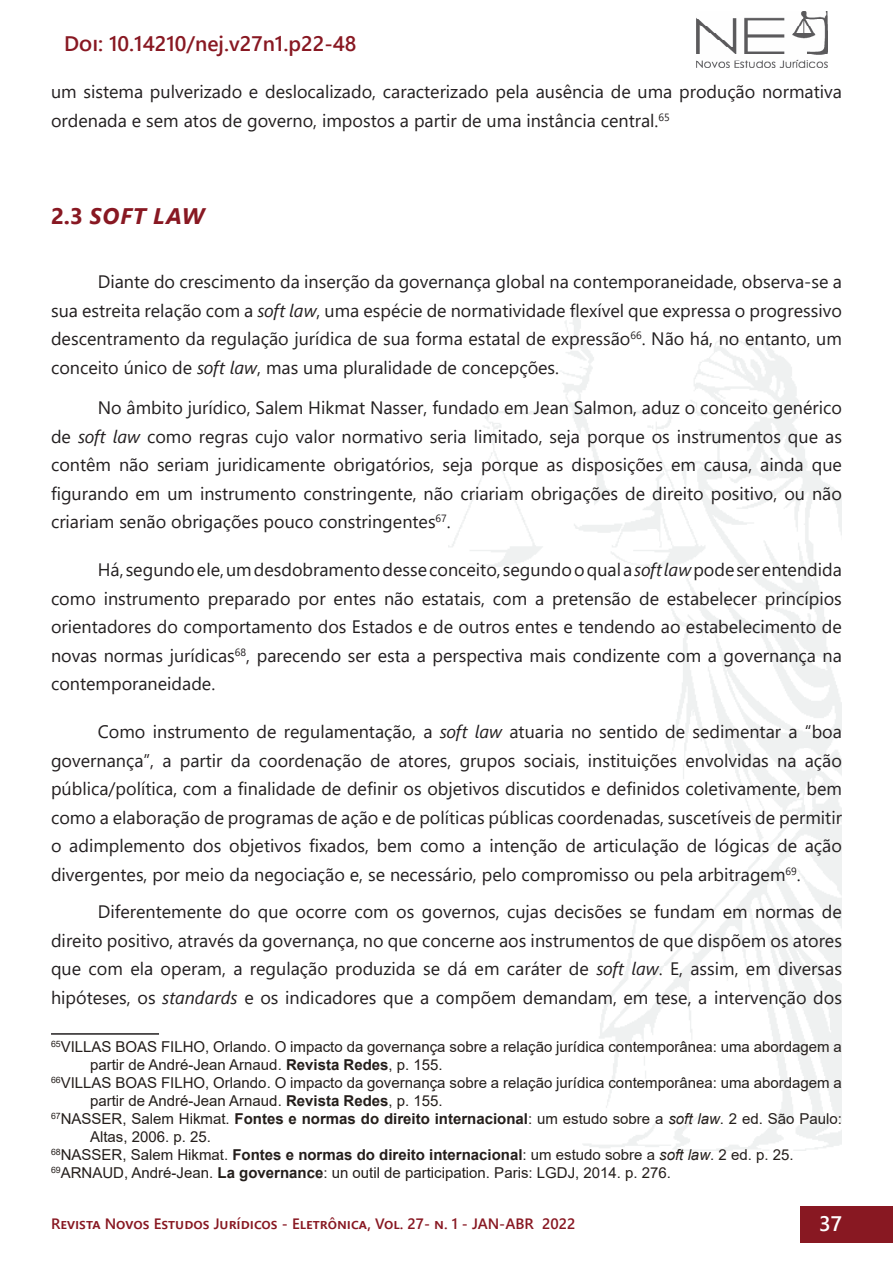
<style>
.page{position:relative;width:893px;height:1263px;background:#fff}
.page>*{position:absolute;margin:0;border:0;box-sizing:border-box;transform-origin:0 0}
.t1{font:italic 700 22.5px "Segoe UI";letter-spacing:.035em;color:#881822}
.t2{font:600 21px "Segoe UI";color:#881822}
.t3{font:600 21px "Segoe UI";color:#fff}
.t4{font:18px/28.5px "Segoe UI";color:#231f20;text-align:justify}
.t5{font:15px "Arial";color:#241e1b}
.t6{font:600 15px "Segoe UI";color:#881822}
.s1{font-style:normal}
.s2{font-style:italic}
.s3{font-weight:700}
</style>
<div class="page">
<div style="left:800px;top:1206px;width:93px;height:36px;background:#881822"></div>
<img style="left:696px;top:12px;width:131px;height:56px">
<hr style="left:51px;top:1033px;width:108px;height:2px;background:#231f20">
<p class="t2" style="left:64px;top:24px;width:294px">DOI: 10.14210/nej.v27n1.p22-48</p>
<p class="t4" style="left:51px;top:76px;width:792px">um sistema pulverizado e deslocalizado, caracterizado pela ausência de uma produção normativa ordenada e sem atos de governo, impostos a partir de uma instância central.<sup>65</sup></p>
<p class="t1" style="left:51px;top:195px;width:155px"><span class="s1">2.3</span> SOFT LAW</p>
<p class="t4" style="left:51px;top:266px;width:792px;text-indent:47px">Diante do crescimento da inserção da governança global na contemporaneidade, observa-se a sua estreita relação com a <span class="s2">soft law</span>, uma espécie de normatividade flexível que expressa o progressivo descentramento da regulação jurídica de sua forma estatal de expressão<sup>66</sup>. Não há, no entanto, um conceito único de <span class="s2">soft law</span>, mas uma pluralidade de concepções.</p>
<p class="t4" style="left:51px;top:392px;width:792px;text-indent:47px">No âmbito jurídico, Salem Hikmat Nasser, fundado em Jean Salmon, aduz o conceito genérico de <span class="s2">soft law</span> como regras cujo valor normativo seria limitado, seja porque os instrumentos que as contêm não seriam juridicamente obrigatórios, seja porque as disposições em causa, ainda que figurando em um instrumento constringente, não criariam obrigações de direito positivo, ou não criariam senão obrigações pouco constringentes<sup>67</sup>.</p>
<p class="t4" style="left:51px;top:554px;width:792px;text-indent:47px">Há, segundo ele, um desdobramento desse conceito, segundo o qual a <span class="s2">soft law</span> pode ser entendida como instrumento preparado por entes não estatais, com a pretensão de estabelecer princípios orientadores do comportamento dos Estados e de outros entes e tendendo ao estabelecimento de novas normas jurídicas<sup>68</sup>, parecendo ser esta a perspectiva mais condizente com a governança na contemporaneidade.</p>
<p class="t4" style="left:51px;top:716px;width:792px;text-indent:47px">Como instrumento de regulamentação, a <span class="s2">soft law</span> atuaria no sentido de sedimentar a “boa governança”, a partir da coordenação de atores, grupos sociais, instituições envolvidas na ação pública/política, com a finalidade de definir os objetivos discutidos e definidos coletivamente, bem como a elaboração de programas de ação e de políticas públicas coordenadas, suscetíveis de permitir o adimplemento dos objetivos fixados, bem como a intenção de articulação de lógicas de ação divergentes, por meio da negociação e, se necessário, pelo compromisso ou pela arbitragem<sup>69</sup>.</p>
<p class="t4" style="left:51px;top:896px;width:792px;text-indent:47px">Diferentemente do que ocorre com os governos, cujas decisões se fundam em normas de direito positivo, através da governança, no que concerne aos instrumentos de que dispõem os atores que com ela operam, a regulação produzida se dá em caráter de <span class="s2">soft law</span>. E, assim, em diversas hipóteses, os <span class="s2">standards</span> e os indicadores que a compõem demandam, em tese, a intervenção dos</p>
<p class="t5" style="left:51px;top:1036px;width:792px"><sup>65</sup>VILLAS BOAS FILHO, Orlando. O impacto da governança sobre a relação jurídica contemporânea: uma abordagem a</p>
<p class="t5" style="left:90px;top:1054px;width:354px">partir de André-Jean Arnaud. <span class="s3">Revista Redes</span>, p. 155.</p>
<p class="t5" style="left:51px;top:1072px;width:792px"><sup>66</sup>VILLAS BOAS FILHO, Orlando. O impacto da governança sobre a relação jurídica contemporânea: uma abordagem a</p>
<p class="t5" style="left:90px;top:1090px;width:354px">partir de André-Jean Arnaud. <span class="s3">Revista Redes</span>, p. 155.</p>
<p class="t5" style="left:51px;top:1108px;width:792px"><sup>67</sup>NASSER, Salem Hikmat. <span class="s3">Fontes e normas do direito internacional</span>: um estudo sobre a <span class="s2">soft law</span>. 2 ed. São Paulo:</p>
<p class="t5" style="left:90px;top:1126px;width:122px">Altas, 2006. p. 25.</p>
<p class="t5" style="left:51px;top:1144px;width:744px"><sup>68</sup>NASSER, Salem Hikmat. <span class="s3">Fontes e normas do direito internacional</span>: um estudo sobre a <span class="s2">soft law</span>. 2 ed. p. 25.</p>
<p class="t5" style="left:51px;top:1162px;width:622px"><sup>69</sup>ARNAUD, André-Jean. <span class="s3">La governance</span>: un outil de participation. Paris: LGDJ, 2014. p. 276.</p>
<p class="t6" style="left:51px;top:1209px;width:526px">REVISTA NOVOS ESTUDOS JURÍDICOS - ELETRÔNICA, VOL. 27- N. 1 - JAN-ABR 2022</p>
<p class="t3" style="left:819px;top:1203px;width:24px">37</p>
</div>
